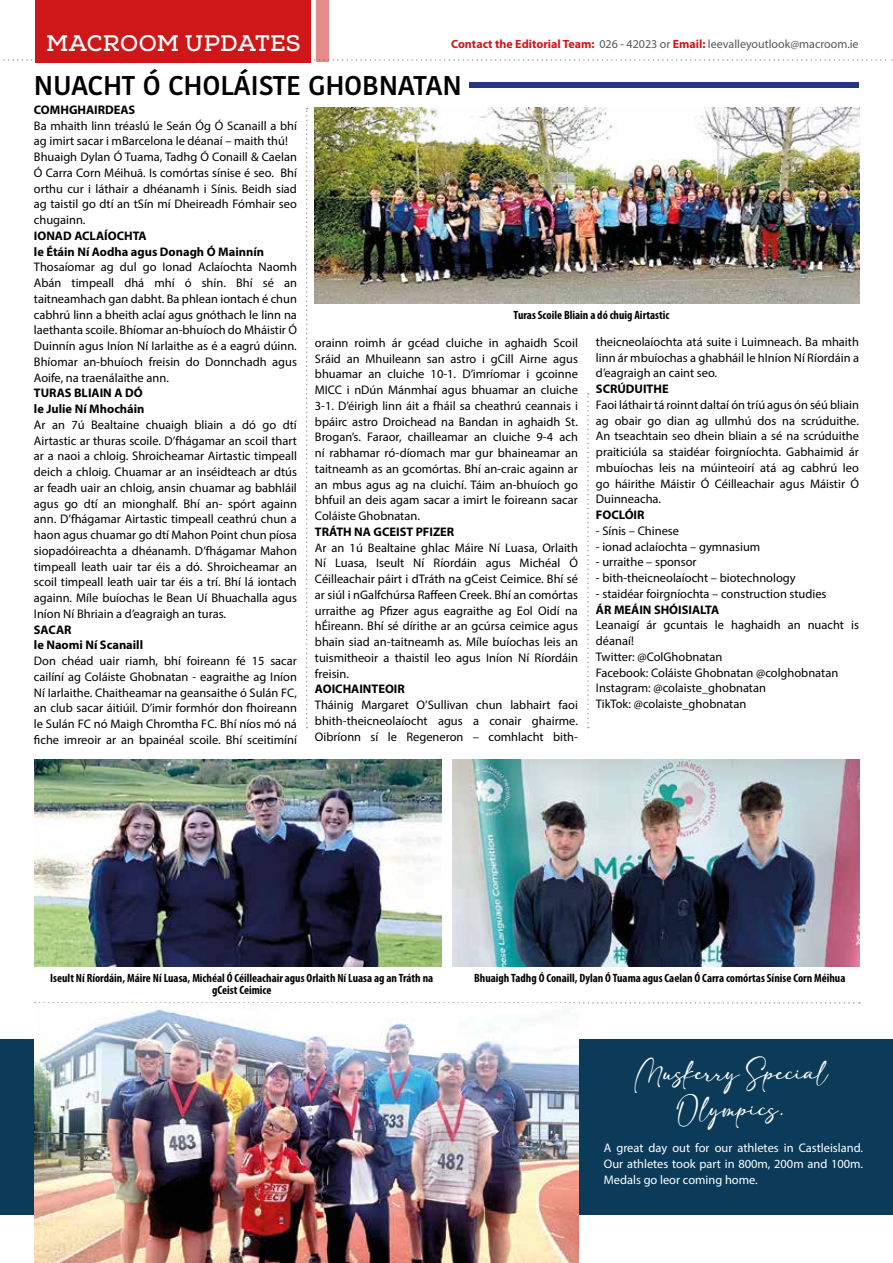
<style>
.page{position:relative;width:893px;height:1263px;background:#fff}
.page>*{position:absolute;margin:0;border:0;box-sizing:border-box;transform-origin:0 0}
.t1{font:600 27px "Kohinoor Devanagari";letter-spacing:-.01em;color:#000}
.t2{font:22.5px "Nexa Slab Bold FREE";letter-spacing:.015em;color:#fff}
.t3{font:18px/36px "adelia";color:#fff;text-align:center}
.t4{font:12.45px/15.8px "Myriad Pro";color:#000;text-align:justify}
.t5{font:700 12.45px/15.8px "Myriad Pro";color:#000}
.t6{font:12.45px/15.8px "Myriad Pro";color:#fff;text-align:justify}
.t7{font:700 condensed 12px/12px "Myriad Pro";color:#000;text-align:center}
.t8{font:12px "Myriad Pro";color:#575756}
.s1{font-weight:700;color:#cd1719}
</style>
<div class="page">
<div style="left:0;top:1039px;width:893px;height:175px;background:#0b3b59"></div>
<svg style="left:3px;top:59px;width:890px;height:2px"></svg>
<div style="left:35px;top:0;width:275px;height:62px;background:#cd1719"></div>
<div style="left:316px;top:0;width:12px;height:62px;background:#e68b8c"></div>
<svg style="left:306px;top:108px;width:2px;height:620px"></svg>
<svg style="left:587px;top:393px;width:2px;height:335px"></svg>
<div style="left:469px;top:82px;width:390px;height:5px;background:#283583"></div>
<img style="left:34px;top:759px;width:407px;height:207px">
<img style="left:315px;top:107px;width:544px;height:196px">
<svg style="left:35px;top:1002px;width:825px;height:1px"></svg>
<img style="left:452px;top:759px;width:407px;height:207px">
<img style="left:34px;top:1003px;width:544px;height:260px">
<h2 class="t2" style="left:46px;top:30px;width:256px">MACROOM UPDATES</h2>
<p class="t8" style="left:451px;top:37px;width:409px"><span class="s1">Contact the Editorial Team:</span> 026 - 42023 or <span class="s1">Email:</span> leevalleyoutlook@macroom.ie</p>
<h1 class="t1" style="left:34px;top:70px;width:429px">NUACHT Ó CHOLÁISTE GHOBNATAN</h1>
<p class="t5" style="left:34px;top:101px;width:103px">COMHGHAIRDEAS</p>
<p class="t4" style="left:34px;top:117px;width:265px;text-align:left">Ba mhaith linn tréaslú le Seán Óg Ó Scanaill a bhí ag imirt sacar i mBarcelona le déanaí – maith thú!<br>Bhuaigh Dylan Ó Tuama, Tadhg Ó Conaill &amp; Caelan Ó Carra Corn Méihuā. Is comórtas sínise é seo. Bhí orthu cur i láthair a dhéanamh i Sínis. Beidh siad ag taistil go dtí an tSín mí Dheireadh Fómhair seo chugainn.</p>
<p class="t5" style="left:34px;top:227px;width:232px">IONAD ACLAÍOCHTA<br>le Étáin Ní Aodha agus Donagh Ó Mainnín</p>
<p class="t4" style="left:34px;top:259px;width:265px">Thosaíomar ag dul go Ionad Aclaíochta Naomh Abán timpeall dhá mhí ó shín. Bhí sé an taitneamhach gan dabht. Ba phlean iontach é chun cabhrú linn a bheith aclaí agus gnóthach le linn na laethanta scoile. Bhíomar an-bhuíoch do Mháistir Ó Duinnín agus Iníon Ní Iarlaithe as é a eagrú dúinn.<br>Bhíomar an-bhuíoch freisin do Donnchadh agus Aoife, na traenálaithe ann.</p>
<p class="t5" style="left:34px;top:385px;width:112px">TURAS BLIAIN A DÓ le Julie Ní Mhocháin</p>
<p class="t4" style="left:34px;top:416px;width:265px">Ar an 7ú Bealtaine chuaigh bliain a dó go dtí Airtastic ar thuras scoile. D’fhágamar an scoil thart ar a naoi a chloig. Shroicheamar Airtastic timpeall deich a chloig. Chuamar ar an inséidteach ar dtús ar feadh uair an chloig, ansin chuamar ag babhláil agus go dtí an mionghalf. Bhí an- spórt againn ann. D’fhágamar Airtastic timpeall ceathrú chun a haon agus chuamar go dtí Mahon Point chun píosa siopadóireachta a dhéanamh. D’fhágamar Mahon timpeall leath uair tar éis a dó. Shroicheamar an scoil timpeall leath uair tar éis a trí. Bhí lá iontach againn. Míle buíochas le Bean Uí Bhuachalla agus Iníon Ní Bhriain a d’eagraigh an turas.</p>
<p class="t5" style="left:34px;top:621px;width:111px">SACAR<br>le Naomi Ní Scanaill</p>
<p class="t4" style="left:34px;top:653px;width:265px">Don chéad uair riamh, bhí foireann fé 15 sacar cailíní ag Coláiste Ghobnatan - eagraithe ag Iníon Ní Iarlaithe. Chaitheamar na geansaithe ó Sulán FC, an club sacar áitiúil. D’imir formhór don fhoireann le Sulán FC nó Maigh Chromtha FC. Bhí níos mó ná fiche imreoir ar an bpainéal scoile. Bhí sceitimíní</p>
<p class="t7" style="left:514px;top:308px;width:157px">Turas Scoile Bliain a dó chuig Airtastic</p>
<p class="t4" style="left:315px;top:335px;width:265px">orainn roimh ár gcéad cluiche in aghaidh Scoil Sráid an Mhuileann san astro i gCill Airne agus bhuamar an cluiche 10-1. D’imríomar i gcoinne MICC i nDún Mánmhaí agus bhuamar an cluiche 3-1. D’éirigh linn áit a fháil sa cheathrú ceannais i bpáirc astro Droichead na Bandan in aghaidh St.<br>Brogan’s. Faraor, chailleamar an cluiche 9-4 ach ní rabhamar ró-díomach mar gur bhaineamar an taitneamh as an gcomórtas. Bhí an-craic againn ar an mbus agus ag na cluichí. Táim an-bhuíoch go bhfuil an deis agam sacar a imirt le foireann sacar Coláiste Ghobnatan.</p>
<p class="t5" style="left:315px;top:523px;width:141px">TRÁTH NA GCEIST PFIZER</p>
<p class="t4" style="left:315px;top:539px;width:265px">Ar an 1ú Bealtaine ghlac Máire Ní Luasa, Orlaith Ní Luasa, Iseult Ní Ríordáin agus Michéal Ó Céilleachair páirt i dTráth na gCeist Ceimice. Bhí sé ar siúl i nGalfchúrsa Raffeen Creek. Bhí an comórtas urraithe ag Pfizer agus eagraithe ag Eol Oidí na hÉireann. Bhí sé dírithe ar an gcúrsa ceimice agus bhain siad an-taitneamh as. Míle buíochas leis an tuismitheoir a thaistil leo agus Iníon Ní Ríordáin freisin.</p>
<p class="t5" style="left:315px;top:681px;width:91px">AOICHAINTEOIR</p>
<p class="t4" style="left:315px;top:697px;width:264px">Tháinig Margaret O’Sullivan chun labhairt faoi bhith-theicneolaíocht agus a conair ghairme.<br>Oibríonn sí le Regeneron – comhlacht bith-</p>
<p class="t4" style="left:596px;top:334px;width:265px">theicneolaíochta atá suite i Luimneach. Ba mhaith linn ár mbuíochas a ghabháil le hIníon Ní Ríordáin a d’eagraigh an caint seo.</p>
<p class="t5" style="left:596px;top:381px;width:74px">SCRÚDUITHE</p>
<p class="t4" style="left:596px;top:397px;width:265px">Faoi láthair tá roinnt daltaí ón tríú agus ón séú bliain ag obair go dian ag ullmhú dos na scrúduithe.<br>An tseachtain seo dhein bliain a sé na scrúduithe praiticiúla sa staidéar foirgníochta. Gabhaimid ár mbuíochas leis na múinteoirí atá ag cabhrú leo go háirithe Máistir Ó Céilleachair agus Máistir Ó Duinneacha.</p>
<p class="t5" style="left:596px;top:507px;width:50px">FOCLÓIR</p>
<p class="t4" style="left:596px;top:523px;width:85px">- Sínis – Chinese</p>
<p class="t4" style="left:596px;top:538px;width:166px">- ionad aclaíochta – gymnasium</p>
<p class="t4" style="left:596px;top:554px;width:102px">- urraithe – sponsor</p>
<p class="t4" style="left:596px;top:570px;width:201px">- bith-theicneolaíocht – biotechnology</p>
<p class="t4" style="left:596px;top:586px;width:232px">- staidéar foirgníochta – construction studies</p>
<p class="t5" style="left:596px;top:601px;width:125px">ÁR MEÁIN SHÓISIALTA</p>
<p class="t4" style="left:596px;top:617px;width:264px;text-align:left">Leanaigí ár gcuntais le haghaidh an nuacht is déanaí!<br>Twitter: @ColGhobnatan<br>Facebook: Coláiste Ghobnatan @colghobnatan<br>Instagram: @colaiste_ghobnatan<br>TikTok: @colaiste_ghobnatan</p>
<p class="t7" style="left:50px;top:972px;width:384px">Iseult Ní Ríordáin, Máire Ní Luasa, Michéal Ó Céilleachair agus Orlaith Ní Luasa ag an Tráth na gCeist Ceimice</p>
<p class="t7" style="left:474px;top:972px;width:373px">Bhuaigh Tadhg Ó Conaill, Dylan Ó Tuama agus Caelan Ó Carra comórtas Sínise Corn Méihua</p>
<h3 class="t3" style="left:635px;top:1056px;width:195px">Muskerry Special<br>Olympics.</h3>
<p class="t6" style="left:604px;top:1140px;width:261px">A great day out for our athletes in Castleisland.<br>Our athletes took part in 800m, 200m and 100m.<br>Medals go leor coming home.</p>
</div>
